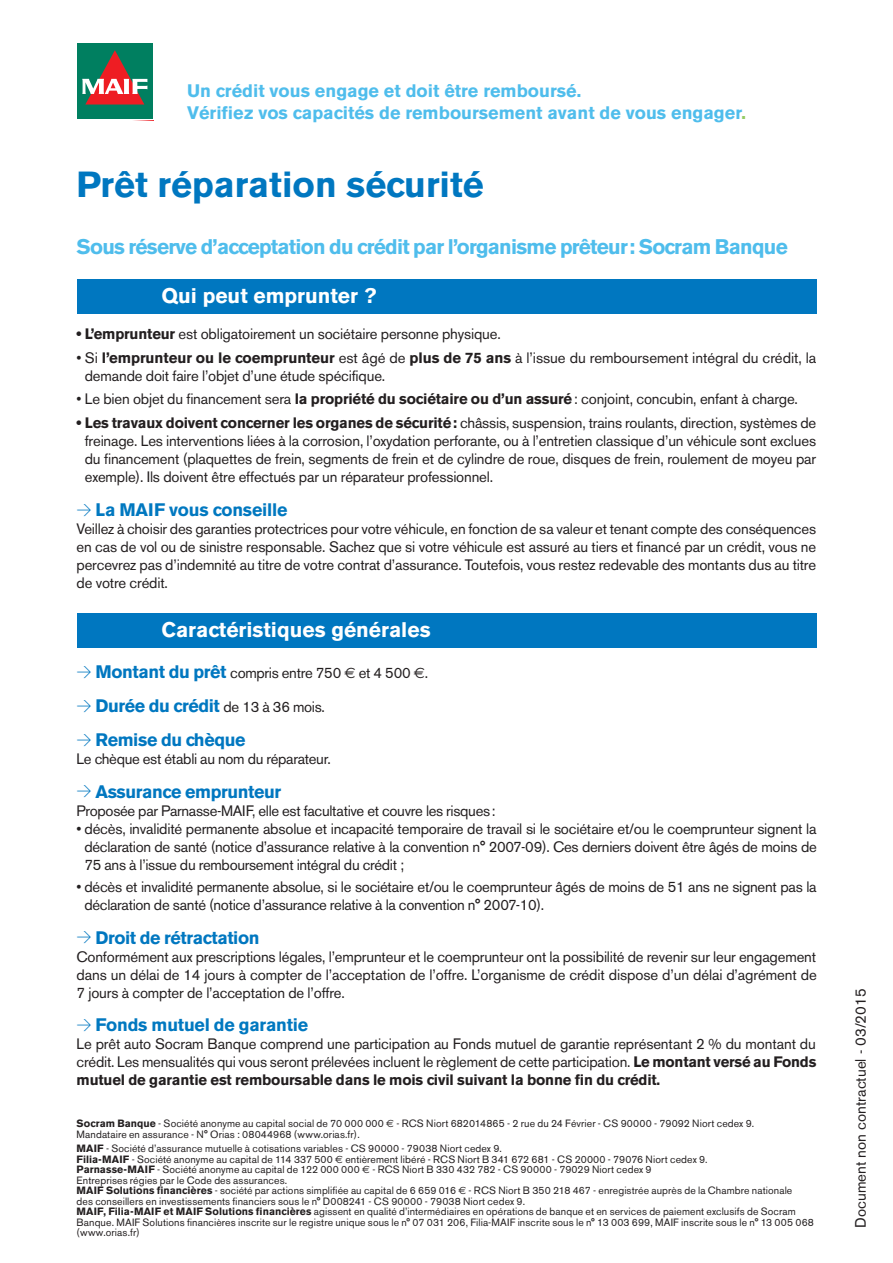
<style>
.page{position:relative;width:893px;height:1263px;background:#fff}
.page>*{position:absolute;margin:0;border:0;box-sizing:border-box;transform-origin:0 0}
.Normal_e{font:700 36px "Akzidenz Grotesk BE";color:#0077c0}
.Normal_e-2{font:700 21px "Akzidenz Grotesk BE";letter-spacing:-.035em;color:#4fbdec}
.Normal_e-3{font:700 21px "Akzidenz Grotesk BE";color:#fff}
.B-Baseline_produits{font:700 18px "Akzidenz Grotesk BE";color:#4fbdec}
.Normal_e-4{font:700 18px "Akzidenz Grotesk BE";letter-spacing:-.02em;color:#0077c0}
.Normal_e-5{font:700 18px "Akzidenz Grotesk BE";letter-spacing:-.01em;color:#0078c0}
.Normal_e-6{font:15px/18px "Akzidenz Grotesk BE";letter-spacing:-.01em;color:#231f20;text-align:justify}
._4-Adresse{font:10.5px/10.5px "Akzidenz Grotesk BE";letter-spacing:.01em;color:#231f20}
.s1{color:#95cb64}
.s2{font-weight:700}
.s3{font-family:"DIN";font-weight:300;font-size:15px;color:#0077c0}
.s4{font-family:"DIN";font-weight:300;color:#0077c0}
.s5{font-weight:700;font-size:18px;color:#0077c0}
.s6{font-family:"Euro Sans Std"}
.s7{font-family:"DIN";font-weight:300;font-size:15px}
.s8{font-weight:400;font-size:15px;color:#231f20}
.s9{font-family:"Euro Sans"}
</style>
<div class="page">
<div style="left:77px;top:280px;width:739px;height:34px;background:#0077c0"></div>
<div style="left:77px;top:613px;width:739px;height:34px;background:#0077c0"></div>
<div style="left:77px;top:44px;width:75px;height:75px;background:#007f60"></div>
<svg style="left:82px;top:50px;width:71px;height:71px"></svg>
<p class="B-Baseline_produits" style="left:187px;top:81px;width:396px">Un crédit vous engage et doit être remboursé.</p>
<p class="B-Baseline_produits" style="left:187px;top:102px;width:560px">Vérifiez vos capacités de remboursement avant de vous engager<span class="s1">.</span></p>
<p class="Normal_e" style="left:77px;top:163px;width:409px">Prêt réparation sécurité</p>
<p class="Normal_e-2" style="left:77px;top:234px;width:713px">Sous réserve d’acceptation du crédit par l’organisme prêteur: Socram Banque</p>
<p class="Normal_e-3" style="left:162px;top:283px;width:216px">Qui peut emprunter ?</p>
<p class="Normal_e-6" style="left:77px;top:325px;width:426px"><span class="s2">• L’emprunteur</span> est obligatoirement un sociétaire personne physique.</p>
<p class="Normal_e-6" style="left:85px;top:349px;width:733px;text-indent:-8px">• Si <span class="s2">l’emprunteur ou le coemprunteur</span> est âgé de <span class="s2">plus de 75 ans</span> à l’issue du remboursement intégral du crédit, la demande doit faire l’objet d’une étude spécifique.</p>
<p class="Normal_e-6" style="left:77px;top:389px;width:723px">• Le bien objet du financement sera <span class="s2">la propriété du sociétaire ou d’un assuré</span>: conjoint, concubin, enfant à charge.</p>
<p class="Normal_e-6" style="left:85px;top:414px;width:733px;text-indent:-8px"><span class="s2">• Les travaux doivent concerner les organes de sécurité:</span> châssis, suspension, trains roulants, direction, systèmes de freinage. Les interventions liées à la corrosion, l’oxydation perforante, ou à l’entretien classique d’un véhicule sont exclues du financement (plaquettes de frein, segments de frein et de cylindre de roue, disques de frein, roulement de moyeu par exemple). Ils doivent être effectués par un réparateur professionnel.</p>
<p class="Normal_e-5" style="left:77px;top:499px;width:213px"><span class="s3">&gt;</span> La MAIF vous conseille</p>
<p class="Normal_e-6" style="left:77px;top:520px;width:741px">Veillez à choisir des garanties protectrices pour votre véhicule, en fonction de sa valeur et tenant compte des conséquences en cas de vol ou de sinistre responsable. Sachez que si votre véhicule est assuré au tiers et financé par un crédit, vous ne percevrez pas d’indemnité au titre de votre contrat d’assurance. Toutefois, vous restez redevable des montants dus au titre de votre crédit.</p>
<p class="Normal_e-3" style="left:162px;top:617px;width:271px">Caractéristiques générales</p>
<p class="Normal_e-6" style="left:77px;top:664px;width:353px"><span class="s4">&gt;</span> <span class="s5">Montant du prêt</span> compris entre 750 <span class="s6">€</span> et 4 500 <span class="s6">€</span>.</p>
<p class="Normal_e-4" style="left:77px;top:695px;width:250px"><span class="s7">&gt;</span> Durée du crédit <span class="s8">de 13 à 36 mois.</span></p>
<p class="Normal_e-4" style="left:77px;top:729px;width:171px"><span class="s7">&gt;</span> Remise du chèque</p>
<p class="Normal_e-6" style="left:77px;top:749px;width:256px">Le chèque est établi au nom du réparateur.</p>
<p class="Normal_e-4" style="left:77px;top:781px;width:206px"><span class="s7">&gt;</span> Assurance emprunteur</p>
<p class="Normal_e-6" style="left:77px;top:801px;width:421px">Proposée par Parnasse-MAIF, elle est facultative et couvre les risques:</p>
<p class="Normal_e-6" style="left:84px;top:819px;width:734px;text-indent:-8px">• décès, invalidité permanente absolue et incapacité temporaire de travail si le sociétaire et/ou le coemprunteur signent la déclaration de santé (notice d’assurance relative à la convention n° 2007-09). Ces derniers doivent être âgés de moins de 75 ans à l’issue du remboursement intégral du crédit ;</p>
<p class="Normal_e-6" style="left:84px;top:877px;width:734px;text-indent:-8px">• décès et invalidité permanente absolue, si le sociétaire et/ou le coemprunteur âgés de moins de 51 ans ne signent pas la déclaration de santé (notice d’assurance relative à la convention n° 2007-10).</p>
<p class="Normal_e-4" style="left:77px;top:927px;width:185px"><span class="s7">&gt;</span> Droit de rétractation</p>
<p class="Normal_e-6" style="left:77px;top:947px;width:742px">Conformément aux prescriptions légales, l’emprunteur et le coemprunteur ont la possibilité de revenir sur leur engagement dans un délai de 14 jours à compter de l’acceptation de l’offre. L’organisme de crédit dispose d’un délai d’agrément de 7 jours à compter de l’acceptation de l’offre.</p>
<p class="Normal_e-5" style="left:77px;top:1014px;width:233px"><span class="s3">&gt;</span> Fonds mutuel de garantie</p>
<p class="Normal_e-6" style="left:77px;top:1035px;width:741px">Le prêt auto Socram Banque comprend une participation au Fonds mutuel de garantie représentant 2 % du montant du crédit. Les mensualités qui vous seront prélevées incluent le règlement de cette participation. <span class="s2">Le montant versé au Fonds mutuel de garantie est remboursable dans le mois civil suivant la bonne fin du crédit.</span></p>
<p class="_4-Adresse" style="left:77px;top:1118px;width:679px"><span class="s2">Socram Banque</span> - Société anonyme au capital social de 70 000 000 <span class="s6">€</span> - RCS Niort 682014865 - 2 rue du 24 Février - CS 90000 - 79092 Niort cedex 9.<br>Mandataire en assurance - N° Orias : 08044968 (www.orias.fr).</p>
<p class="_4-Adresse" style="left:77px;top:1143px;width:427px"><span class="s2">MAIF</span> - Société d’assurance mutuelle à cotisations variables - CS 90000 - 79038 Niort cedex 9.</p>
<p class="_4-Adresse" style="left:77px;top:1154px;width:633px"><span class="s2">Filia-MAIF</span> - Société anonyme au capital de 114 337 500 <span class="s6">€</span> entièrement libéré - RCS Niort B 341 672 681 - CS 20000 - 79076 Niort cedex 9.</p>
<p class="_4-Adresse" style="left:77px;top:1164px;width:577px"><span class="s2">Parnasse-MAIF</span> - Société anonyme au capital de 122 000 000 <span class="s6">€</span> - RCS Niort B 330 432 782 - CS 90000 - 79029 Niort cedex 9</p>
<p class="_4-Adresse" style="left:77px;top:1175px;width:212px">Entreprises régies par le Code des assurances.</p>
<p class="_4-Adresse" style="left:77px;top:1185px;width:717px"><span class="s2">MAIF Solutions financières</span> - société par actions simplifiée au capital de 6 659 016 <span class="s9">€</span> - RCS Niort B 350 218 467 - enregistrée auprès de la Chambre nationale des conseillers en investissements financiers sous le n° D008241 - CS 90000 - 79038 Niort cedex 9.</p>
<p class="_4-Adresse" style="left:77px;top:1206px;width:739px"><span class="s2">MAIF, Filia-MAIF et MAIF Solutions financières</span> agissent en qualité d’intermédiaires en opérations de banque et en services de paiement exclusifs de Socram<br>Banque. MAIF Solutions financières inscrite sur le registre unique sous le n° 07 031 206, Filia-MAIF inscrite sous le n° 13 003 699, MAIF inscrite sous le n° 13 005 068 (www.orias.fr)</p>
<p class="Normal_e-6" style="left:852px;top:1227px;width:241px;rotate:-90deg">Document non contractuel - 03/2015</p>
</div>
